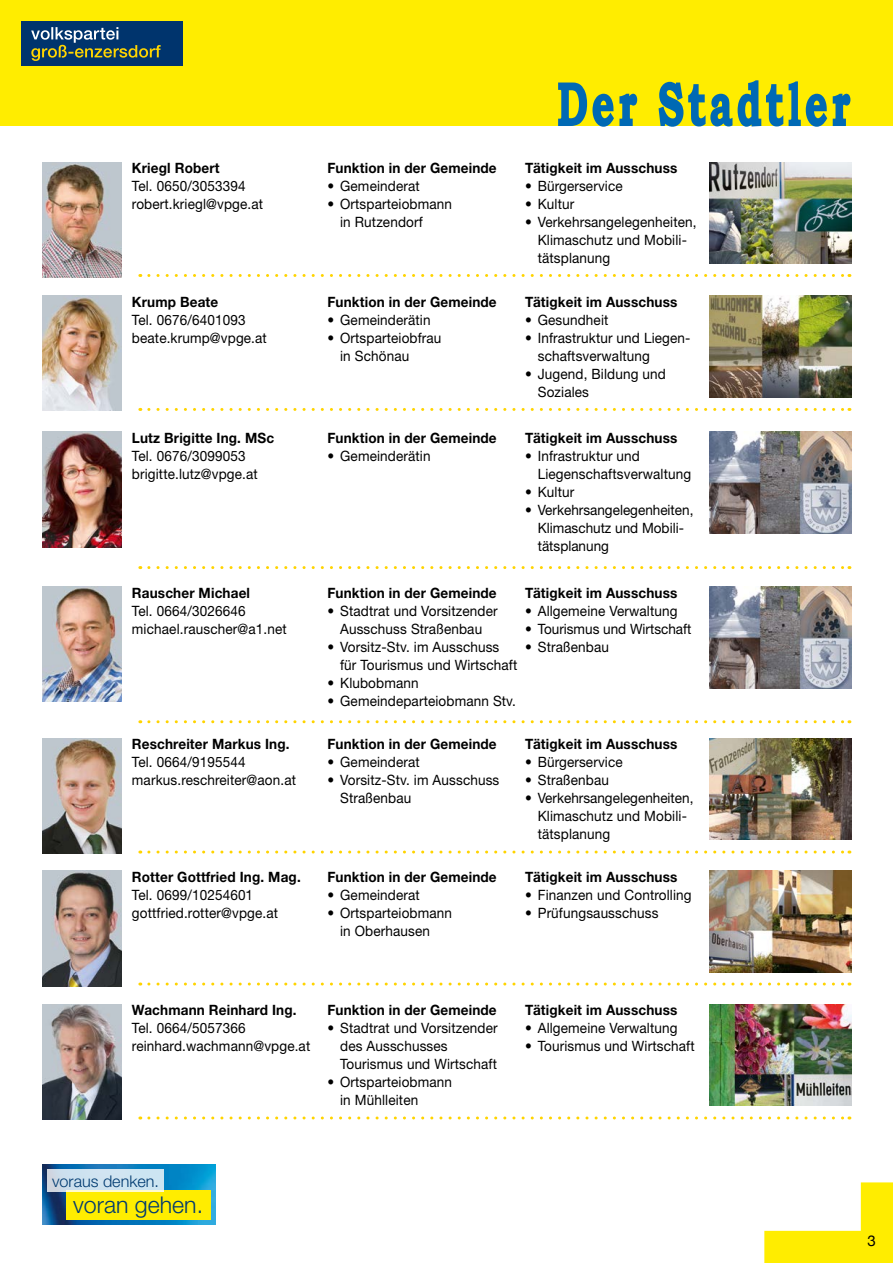
<style>
.page{position:relative;width:893px;height:1263px;background:#fff}
.page>*{position:absolute;margin:0;border:0;box-sizing:border-box;transform-origin:0 0}
.t1{font:300 23.1px "Helvetica Neue";color:#003a70}
.t2{font:300 16.2px "Helvetica Neue";color:#003a70}
.t3{font:15px "Helvetica Neue";color:#000}
.t4{font:14.25px/18px "Helvetica Neue LT Std";letter-spacing:.01em;color:#000;scale:.95 1}
.t5{font:700 14.25px "Helvetica Neue LT Std";letter-spacing:.01em;color:#000;scale:.95 1}
</style>
<div class="page">
<div style="left:0;top:0;width:893px;height:126px;background:#ffed00"></div>
<svg style="left:764px;top:1182px;width:129px;height:81px"></svg>
<svg style="left:738px;top:80px;width:45px;height:47px"></svg>
<svg style="left:833px;top:94px;width:17px;height:32px"></svg>
<svg style="left:658px;top:82px;width:74px;height:45px"></svg>
<svg style="left:558px;top:83px;width:79px;height:44px"></svg>
<svg style="left:789px;top:81px;width:38px;height:46px"></svg>
<div style="left:21px;top:21px;width:162px;height:44px;background:#00346d"></div>
<svg style="left:31px;top:27px;width:130px;height:34px"></svg>
<img style="left:43px;top:1165px;width:172px;height:59px">
<div style="left:66px;top:1190px;width:145px;height:29px;background:#ffed00"></div>
<div style="left:47px;top:1169px;width:117px;height:23px;background:linear-gradient(to right,#cedbe8,#cde8f5)"></div>
<img style="left:709px;top:162px;width:142px;height:102px">
<img style="left:709px;top:870px;width:142px;height:102px">
<img style="left:709px;top:586px;width:142px;height:102px">
<img style="left:709px;top:295px;width:142px;height:102px">
<img style="left:709px;top:1004px;width:142px;height:102px">
<img style="left:709px;top:738px;width:142px;height:102px">
<img style="left:709px;top:432px;width:142px;height:101px">
<img style="left:42px;top:162px;width:79px;height:115px">
<img style="left:42px;top:870px;width:79px;height:116px">
<img style="left:42px;top:586px;width:79px;height:116px">
<img style="left:42px;top:295px;width:79px;height:116px">
<img style="left:42px;top:1004px;width:79px;height:115px">
<img style="left:42px;top:738px;width:79px;height:115px">
<img style="left:42px;top:432px;width:79px;height:115px">
<svg style="left:149px;top:274px;width:701px;height:3px"></svg>
<svg style="left:149px;top:982px;width:701px;height:3px"></svg>
<svg style="left:149px;top:720px;width:701px;height:3px"></svg>
<svg style="left:149px;top:408px;width:701px;height:3px"></svg>
<svg style="left:149px;top:1116px;width:701px;height:3px"></svg>
<svg style="left:149px;top:850px;width:701px;height:3px"></svg>
<svg style="left:149px;top:566px;width:701px;height:3px"></svg>
<p class="t5" style="left:132px;top:159px;width:94px">Kriegl Robert</p>
<p class="t4" style="left:132px;top:177px;width:140px">Tel. 0650/3053394 robert.kriegl@vpge.at</p>
<p class="t5" style="left:132px;top:293px;width:92px">Krump Beate</p>
<p class="t4" style="left:132px;top:310px;width:144px">Tel. 0676/6401093 beate.krump@vpge.at</p>
<p class="t5" style="left:132px;top:429px;width:151px">Lutz Brigitte Ing. MSc</p>
<p class="t4" style="left:132px;top:446px;width:134px">Tel. 0676/3099053 brigitte.lutz@vpge.at</p>
<p class="t5" style="left:132px;top:584px;width:126px">Rauscher Michael</p>
<p class="t4" style="left:132px;top:601px;width:164px">Tel. 0664/3026646 michael.rauscher@a1.net</p>
<p class="t5" style="left:132px;top:735px;width:167px">Reschreiter Markus Ing.</p>
<p class="t4" style="left:132px;top:753px;width:174px">Tel. 0664/9195544 markus.reschreiter@aon.at</p>
<p class="t5" style="left:132px;top:868px;width:179px">Rotter Gottfried Ing. Mag.</p>
<p class="t4" style="left:132px;top:885px;width:155px">Tel. 0699/10254601 gottfried.rotter@vpge.at</p>
<p class="t5" style="left:327px;top:159px;width:180px">Funktion in der Gemeinde</p>
<p class="t4" style="left:327px;top:177px;width:99px">• Gemeinderat</p>
<p class="t4" style="left:340px;top:195px;width:119px;text-indent:-13px">• Ortsparteiobmann in Rutzendorf</p>
<p class="t5" style="left:327px;top:293px;width:180px">Funktion in der Gemeinde</p>
<p class="t4" style="left:327px;top:310px;width:110px">• Gemeinderätin</p>
<p class="t4" style="left:340px;top:328px;width:108px;text-indent:-13px">• Ortsparteiobfrau in Schönau</p>
<p class="t5" style="left:525px;top:159px;width:162px">Tätigkeit im Ausschuss</p>
<p class="t4" style="left:525px;top:177px;width:104px">• Bürgerservice</p>
<p class="t4" style="left:525px;top:195px;width:53px">• Kultur</p>
<p class="t4" style="left:538px;top:213px;width:169px;text-indent:-13px">• Verkehrsangelegenheiten,<br>Klimaschutz und Mobili&shy;tätsplanung</p>
<p class="t5" style="left:525px;top:293px;width:162px">Tätigkeit im Ausschuss</p>
<p class="t4" style="left:525px;top:310px;width:89px">• Gesundheit</p>
<p class="t4" style="left:538px;top:328px;width:162px;text-indent:-13px">• Infrastruktur und Liegen&shy;schaftsverwaltung</p>
<p class="t4" style="left:538px;top:364px;width:136px;text-indent:-13px">• Jugend, Bildung und<br>Soziales</p>
<p class="t5" style="left:327px;top:429px;width:180px">Funktion in der Gemeinde</p>
<p class="t4" style="left:327px;top:446px;width:110px">• Gemeinderätin</p>
<p class="t5" style="left:525px;top:429px;width:162px">Tätigkeit im Ausschuss</p>
<p class="t4" style="left:538px;top:446px;width:163px;text-indent:-13px">• Infrastruktur und<br>Liegenschaftsverwaltung</p>
<p class="t4" style="left:525px;top:482px;width:53px">• Kultur</p>
<p class="t4" style="left:538px;top:500px;width:165px;text-indent:-13px">• Verkehrsangelegenheiten,<br>Klimaschutz und Mobili&shy;tätsplanung</p>
<p class="t5" style="left:327px;top:584px;width:180px">Funktion in der Gemeinde</p>
<p class="t4" style="left:327px;top:601px;width:181px;text-align:center">• Stadtrat und Vorsitzender<br>Ausschuss Straßenbau</p>
<p class="t4" style="left:340px;top:637px;width:188px;text-indent:-13px">• Vorsitz-Stv. im Ausschuss für Tourismus und Wirtschaft</p>
<p class="t4" style="left:327px;top:673px;width:98px">• Klubobmann</p>
<p class="t4" style="left:327px;top:691px;width:200px">• Gemeindeparteiobmann Stv.</p>
<p class="t5" style="left:525px;top:584px;width:162px">Tätigkeit im Ausschuss</p>
<p class="t4" style="left:525px;top:601px;width:162px">• Allgemeine Verwaltung</p>
<p class="t4" style="left:525px;top:619px;width:177px">• Tourismus und Wirtschaft</p>
<p class="t4" style="left:525px;top:637px;width:90px">• Straßenbau</p>
<p class="t5" style="left:327px;top:735px;width:180px">Funktion in der Gemeinde</p>
<p class="t4" style="left:327px;top:753px;width:99px">• Gemeinderat</p>
<p class="t4" style="left:340px;top:771px;width:169px;text-indent:-13px">• Vorsitz-Stv. im Ausschuss<br>Straßenbau</p>
<p class="t5" style="left:327px;top:868px;width:180px">Funktion in der Gemeinde</p>
<p class="t4" style="left:327px;top:885px;width:99px">• Gemeinderat</p>
<p class="t4" style="left:340px;top:903px;width:119px;text-indent:-13px">• Ortsparteiobmann in Oberhausen</p>
<p class="t5" style="left:525px;top:735px;width:162px">Tätigkeit im Ausschuss</p>
<p class="t4" style="left:525px;top:753px;width:104px">• Bürgerservice</p>
<p class="t4" style="left:525px;top:771px;width:90px">• Straßenbau</p>
<p class="t4" style="left:538px;top:789px;width:165px;text-indent:-13px">• Verkehrsangelegenheiten,<br>Klimaschutz und Mobili&shy;tätsplanung</p>
<p class="t5" style="left:525px;top:868px;width:162px">Tätigkeit im Ausschuss</p>
<p class="t4" style="left:525px;top:885px;width:177px">• Finanzen und Controlling</p>
<p class="t4" style="left:525px;top:903px;width:142px">• Prüfungsausschuss</p>
<p class="t5" style="left:132px;top:1001px;width:175px">Wachmann Reinhard Ing.</p>
<p class="t4" style="left:132px;top:1019px;width:189px">Tel. 0664/5057366 reinhard.wachmann@vpge.at</p>
<p class="t5" style="left:327px;top:1001px;width:180px">Funktion in der Gemeinde</p>
<p class="t4" style="left:340px;top:1019px;width:167px;text-indent:-13px">• Stadtrat und Vorsitzender des Ausschusses<br>Tourismus und Wirtschaft</p>
<p class="t4" style="left:340px;top:1073px;width:119px;text-indent:-13px">• Ortsparteiobmann in Mühlleiten</p>
<p class="t5" style="left:525px;top:1001px;width:162px">Tätigkeit im Ausschuss</p>
<p class="t4" style="left:525px;top:1019px;width:162px">• Allgemeine Verwaltung</p>
<p class="t4" style="left:525px;top:1037px;width:180px">• Tourismus und Wirtschaft</p>
<p class="t2" style="left:52px;top:1171px;width:108px">voraus denken.</p>
<h1 class="t1" style="left:73px;top:1191px;width:131px">voran gehen.</h1>
<p class="t3" style="left:868px;top:1228px;width:10px">3</p>
</div>
